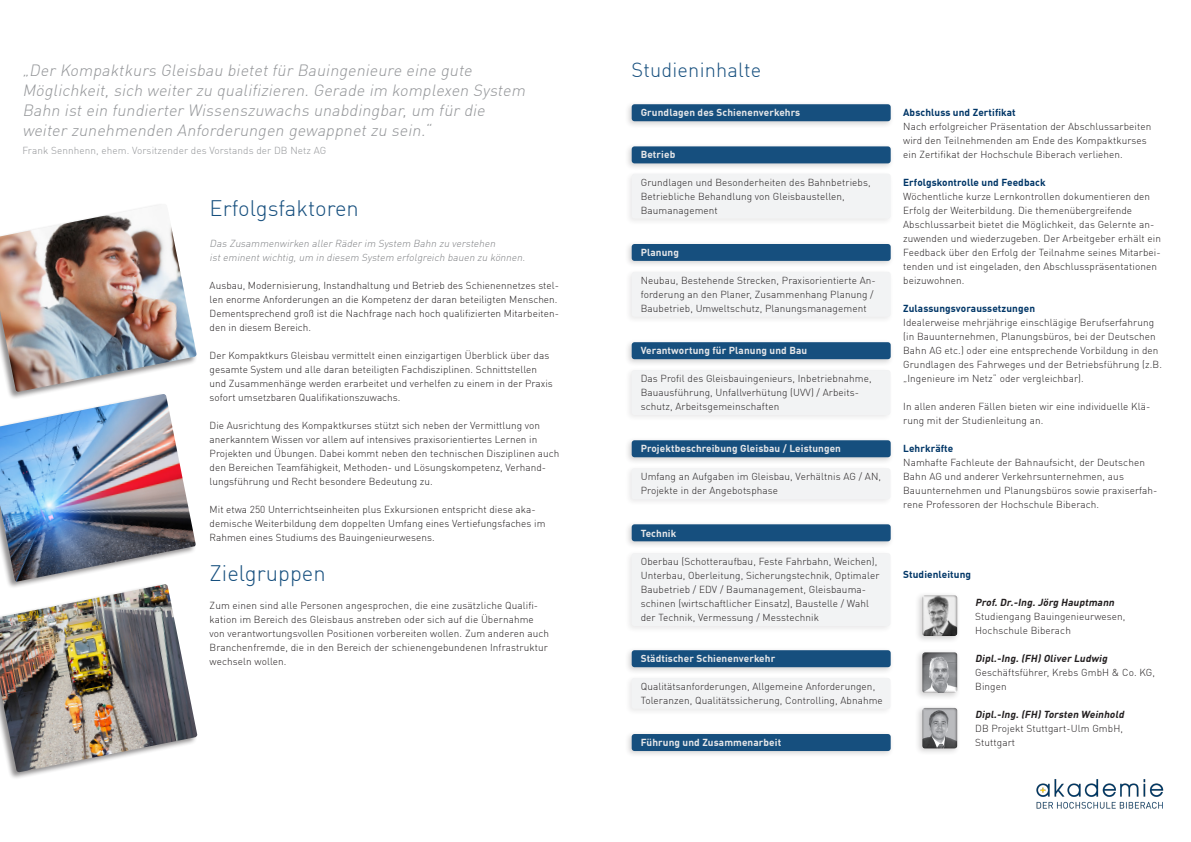
<style>
.page{position:relative;width:1191px;height:842px;background:#fff}
.page>*{position:absolute;margin:0;border:0;box-sizing:border-box;transform-origin:0 0}
.t1{font:300 22px "DIN";color:#164f7e}
.t2{font:300 20px "DIN";letter-spacing:.01em;color:#164f7e}
.t3{font:italic 300 16px/20px "DIN";color:#939598}
.t4{font:300 10px/14px "DIN";letter-spacing:.01em;color:#231f20}
.t5{font:700 10px "DIN";letter-spacing:.01em;color:#e6e7e9}
.t6{font:italic 300 10px/14px "DIN";color:#808285}
.t7{font:700 10px "DIN";letter-spacing:.01em;color:#003667}
.t8{font:italic 700 10px "DIN";color:#231f20}
.t9{font:300 10px "DIN";letter-spacing:.01em;color:#939598}
</style>
<div class="page">
<div style="left:624px;top:170px;width:270px;height:56px;background:#f8f8f8"></div>
<div style="left:631px;top:174px;width:259px;height:45px;background:#f2f3f4;border-radius:3px"></div>
<div style="left:623px;top:464px;width:270px;height:42px;background:#fafafa"></div>
<div style="left:631px;top:468px;width:259px;height:31px;background:#f2f3f4;border-radius:3px"></div>
<div style="left:624px;top:268px;width:270px;height:56px;background:#f8f8f8"></div>
<div style="left:631px;top:272px;width:259px;height:45px;background:#f2f3f4;border-radius:3px"></div>
<div style="left:623px;top:366px;width:270px;height:56px;background:#231f20;opacity:.2"></div>
<div style="left:631px;top:370px;width:259px;height:45px;background:#f2f3f4;border-radius:3px"></div>
<div style="left:623px;top:549px;width:270px;height:84px;background:#231f20;opacity:.2"></div>
<div style="left:631px;top:553px;width:259px;height:73px;background:#f2f3f4;border-radius:3px"></div>
<div style="left:623px;top:674px;width:270px;height:42px;background:#fafafa"></div>
<div style="left:631px;top:678px;width:259px;height:31px;background:#f2f3f4;border-radius:3px"></div>
<div style="left:624px;top:100px;width:270px;height:29px;background:#231f20;opacity:.2"></div>
<div style="left:631px;top:104px;width:259px;height:17px;background:#164f7e;border-radius:3px"></div>
<div style="left:624px;top:143px;width:270px;height:28px;background:#231f20;opacity:.2"></div>
<div style="left:631px;top:146px;width:259px;height:17px;background:#164f7e;border-radius:3px"></div>
<div style="left:624px;top:240px;width:270px;height:28px;background:#231f20;opacity:.2"></div>
<div style="left:631px;top:244px;width:259px;height:17px;background:#164f7e;border-radius:3px"></div>
<div style="left:624px;top:338px;width:270px;height:28px;background:#231f20;opacity:.2"></div>
<div style="left:631px;top:342px;width:259px;height:17px;background:#164f7e;border-radius:3px"></div>
<div style="left:624px;top:436px;width:270px;height:29px;background:#231f20;opacity:.2"></div>
<div style="left:631px;top:440px;width:259px;height:17px;background:#164f7e;border-radius:3px"></div>
<div style="left:624px;top:520px;width:270px;height:29px;background:#231f20;opacity:.2"></div>
<div style="left:631px;top:524px;width:259px;height:17px;background:#164f7e;border-radius:3px"></div>
<div style="left:624px;top:646px;width:270px;height:28px;background:#231f20;opacity:.2"></div>
<div style="left:631px;top:650px;width:259px;height:17px;background:#164f7e;border-radius:3px"></div>
<div style="left:624px;top:730px;width:270px;height:28px;background:#231f20;opacity:.2"></div>
<div style="left:631px;top:734px;width:259px;height:17px;background:#164f7e;border-radius:3px"></div>
<div style="left:0;top:583px;width:198px;height:197px;background:#231f20;opacity:.5"></div>
<img style="left:0;top:584px;width:197px;height:188px">
<img style="left:0;top:205px;width:197px;height:187px">
<div style="left:914px;top:704px;width:46px;height:52px;background:#231f20;opacity:.2"></div>
<div style="left:921px;top:707px;width:37px;height:43px;background:#231f20;opacity:.5"></div>
<div style="left:914px;top:649px;width:46px;height:51px;background:#231f20;opacity:.2"></div>
<div style="left:921px;top:652px;width:37px;height:43px;background:#231f20;opacity:.5"></div>
<div style="left:914px;top:592px;width:46px;height:51px;background:#231f20;opacity:.2"></div>
<div style="left:921px;top:595px;width:37px;height:43px;background:#231f20;opacity:.5"></div>
<div style="left:0;top:393px;width:196px;height:196px;background:#231f20;opacity:.5"></div>
<img style="left:0;top:394px;width:196px;height:188px">
<img style="left:1036px;top:779px;width:128px;height:30px">
<p class="t3" style="left:22px;top:60px;width:454px">„Der Kompaktkurs Gleisbau bietet für Bauingenieure eine gute</p>
<p class="t2" style="left:631px;top:57px;width:131px">Studieninhalte</p>
<p class="t3" style="left:22px;top:80px;width:507px">Möglichkeit, sich weiter zu qualifizieren. Gerade im komplexen System<br>Bahn ist ein fundierter Wissenszuwachs unabdingbar, um für die</p>
<p class="t3" style="left:22px;top:120px;width:413px">weiter zunehmenden Anforderungen gewappnet zu sein.“</p>
<p class="t9" style="left:22px;top:144px;width:305px">Frank Sennhenn, ehem. Vorsitzender des Vorstands der DB Netz AG</p>
<p class="t5" style="left:640px;top:106px;width:161px">Grundlagen des Schienenverkehrs</p>
<p class="t5" style="left:640px;top:148px;width:36px">Betrieb</p>
<p class="t1" style="left:210px;top:194px;width:151px">Erfolgsfaktoren</p>
<p class="t6" style="left:210px;top:237px;width:319px">Das Zusammenwirken aller Räder im System Bahn zu verstehen isteminentwichtig,um in diesem System erfolgreich bauen zu können.</p>
<p class="t4" style="left:210px;top:279px;width:351px">Ausbau, Modernisierung, Instandhaltung und Betrieb des Schienennetzes stel&shy;len enorme Anforderungen an die Kompetenz der daran beteiligten Menschen.<br>Dementsprechend groß ist die Nachfrage nach hoch qualifizierten Mitarbeiten&shy;den in diesem Bereich.</p>
<p class="t4" style="left:210px;top:349px;width:345px">Der Kompaktkurs Gleisbau vermittelt einen einzigartigen Überblick über das gesamte System und alle daran beteiligten Fachdisziplinen. Schnittstellen und Zusammenhänge werden erarbeitet und verhelfen zu einem in der Praxis sofort umsetzbaren Qualifikationszuwachs.</p>
<p class="t4" style="left:210px;top:419px;width:332px">Die Ausrichtung des Kompaktkurses stützt sich neben der Vermittlung von anerkanntem Wissen vor allem auf intensives praxisorientiertes Lernen in</p>
<p class="t4" style="left:210px;top:447px;width:351px">Projekten und Übungen. Dabei kommt neben den technischen Disziplinen auch den Bereichen Teamfähigkeit, Methoden- und Lösungskompetenz, Verhand&shy;lungsführung und Recht besondere Bedeutung zu.</p>
<p class="t4" style="left:210px;top:503px;width:337px">Mit etwa 250 Unterrichtseinheiten plus Exkursionen entspricht diese aka&shy;demische Weiterbildung dem doppelten Umfang eines Vertiefungsfaches im<br>Rahmen eines Studiums des Bauingenieurwesens.</p>
<p class="t1" style="left:210px;top:560px;width:118px">Zielgruppen</p>
<p class="t4" style="left:210px;top:599px;width:341px">Zum einen sind alle Personen angesprochen, die eine zusätzliche Qualifi&shy;kation im Bereich des Gleisbaus anstreben oder sich auf die Übernahme von verantwortungsvollen Positionen vorbereiten wollen. Zum anderen auch Branchenfremde, die in den Bereich der schienengebundenen Infrastruktur wechseln wollen.</p>
<p class="t4" style="left:640px;top:175px;width:231px">Grundlagen und Besonderheiten des Bahnbetriebs,</p>
<p class="t4" style="left:640px;top:189px;width:206px">Betriebliche Behandlung von Gleisbaustellen,</p>
<p class="t4" style="left:640px;top:203px;width:79px">Baumanagement</p>
<p class="t5" style="left:640px;top:246px;width:40px">Planung</p>
<p class="t4" style="left:640px;top:273px;width:237px">Neubau, Bestehende Strecken, Praxisorientierte An&shy;forderung an den Planer, Zusammenhang Planung /<br>Baubetrieb, Umweltschutz, Planungsmanagement</p>
<p class="t5" style="left:640px;top:344px;width:168px">Verantwortung für Planung und Bau</p>
<p class="t4" style="left:640px;top:371px;width:232px">Das Profil des Gleisbauingenieurs, Inbetriebnahme,</p>
<p class="t4" style="left:640px;top:385px;width:220px">Bauausführung, Unfallverhütung (UVV) / Arbeits&shy;schutz, Arbeitsgemeinschaften</p>
<p class="t5" style="left:640px;top:442px;width:202px">Projektbeschreibung Gleisbau / Leistungen</p>
<p class="t4" style="left:640px;top:470px;width:242px">Umfang an Aufgaben im Gleisbau, Verhältnis AG / AN,</p>
<p class="t4" style="left:640px;top:484px;width:139px">Projekte in der Angebotsphase</p>
<p class="t5" style="left:640px;top:526px;width:37px">Technik</p>
<p class="t4" style="left:640px;top:555px;width:238px">Oberbau (Schotteraufbau, Feste Fahrbahn, Weichen),</p>
<p class="t4" style="left:640px;top:569px;width:240px">Unterbau, Oberleitung, Sicherungstechnik, Optimaler Baubetrieb / EDV / Baumanagement, Gleisbauma&shy;schinen (wirtschaftlicher Einsatz), Baustelle / Wahl der Technik, Vermessung / Messtechnik</p>
<p class="t5" style="left:640px;top:652px;width:136px">Städtischer Schienenverkehr</p>
<p class="t4" style="left:640px;top:679px;width:244px">Qualitätsanforderungen, Allgemeine Anforderungen,<br>Toleranzen, Qualitätssicherung, Controlling, Abnahme</p>
<p class="t5" style="left:640px;top:736px;width:142px">Führung und Zusammenarbeit</p>
<p class="t7" style="left:903px;top:106px;width:114px">Abschluss und Zertifikat</p>
<p class="t4" style="left:903px;top:120px;width:250px">Nach erfolgreicher Präsentation der Abschlussarbeiten wird den Teilnehmenden am Ende des Kompaktkurses ein Zertifikat der Hochschule Biberach verliehen.</p>
<p class="t7" style="left:903px;top:176px;width:144px">Erfolgskontrolle und Feedback</p>
<p class="t4" style="left:903px;top:190px;width:259px">Wöchentliche kurze Lernkontrollen dokumentieren den Erfolg der Weiterbildung. Die themenübergreifende Abschlussarbeit bietet die Möglichkeit, das Gelernte an&shy;zuwenden und wiederzugeben. Der Arbeitgeber erhält ein Feedback über den Erfolg der Teilnahme seines Mitarbei&shy;tenden und ist eingeladen, den Abschlusspräsentationen beizuwohnen.</p>
<p class="t7" style="left:903px;top:302px;width:133px">Zulassungsvoraussetzungen</p>
<p class="t4" style="left:903px;top:316px;width:260px">Idealerweise mehrjährige einschlägige Berufserfahrung (in Bauunternehmen, Planungsbüros, bei der Deutschen Bahn AG etc.) oder eine entsprechende Vorbildung in den Grundlagen des Fahrweges und der Betriebsführung (z.B. „Ingenieure im Netz“ oder vergleichbar).</p>
<p class="t4" style="left:903px;top:400px;width:249px">In allen anderen Fällen bieten wir eine individuelle Klä&shy;rung mit der Studienleitung an.</p>
<p class="t7" style="left:903px;top:442px;width:52px">Lehrkräfte</p>
<p class="t4" style="left:903px;top:456px;width:243px">Namhafte Fachleute der Bahnaufsicht, der Deutschen<br>Bahn AG und anderer Verkehrsunternehmen, aus</p>
<p class="t4" style="left:903px;top:484px;width:256px">Bauunternehmen und Planungsbüros sowie praxiserfah&shy;rene Professoren der Hochschule Biberach.</p>
<p class="t7" style="left:903px;top:568px;width:69px">Studienleitung</p>
<p class="t8" style="left:975px;top:596px;width:143px">Prof.Dr.-Ing.Jörg Hauptmann</p>
<p class="t4" style="left:975px;top:610px;width:152px">Studiengang Bauingenieurwesen,</p>
<p class="t4" style="left:975px;top:624px;width:97px">Hochschule Biberach</p>
<p class="t8" style="left:975px;top:652px;width:136px">Dipl.-Ing.(FH)Oliver Ludwig</p>
<p class="t4" style="left:975px;top:666px;width:181px">Geschäftsführer, Krebs GmbH &amp; Co. KG,</p>
<p class="t4" style="left:975px;top:680px;width:33px">Bingen</p>
<p class="t8" style="left:975px;top:708px;width:152px">Dipl.-Ing.(FH)Torsten Weinhold</p>
<p class="t4" style="left:975px;top:722px;width:149px">DB Projekt Stuttgart-Ulm GmbH,</p>
<p class="t4" style="left:975px;top:736px;width:41px">Stuttgart</p>
</div>
